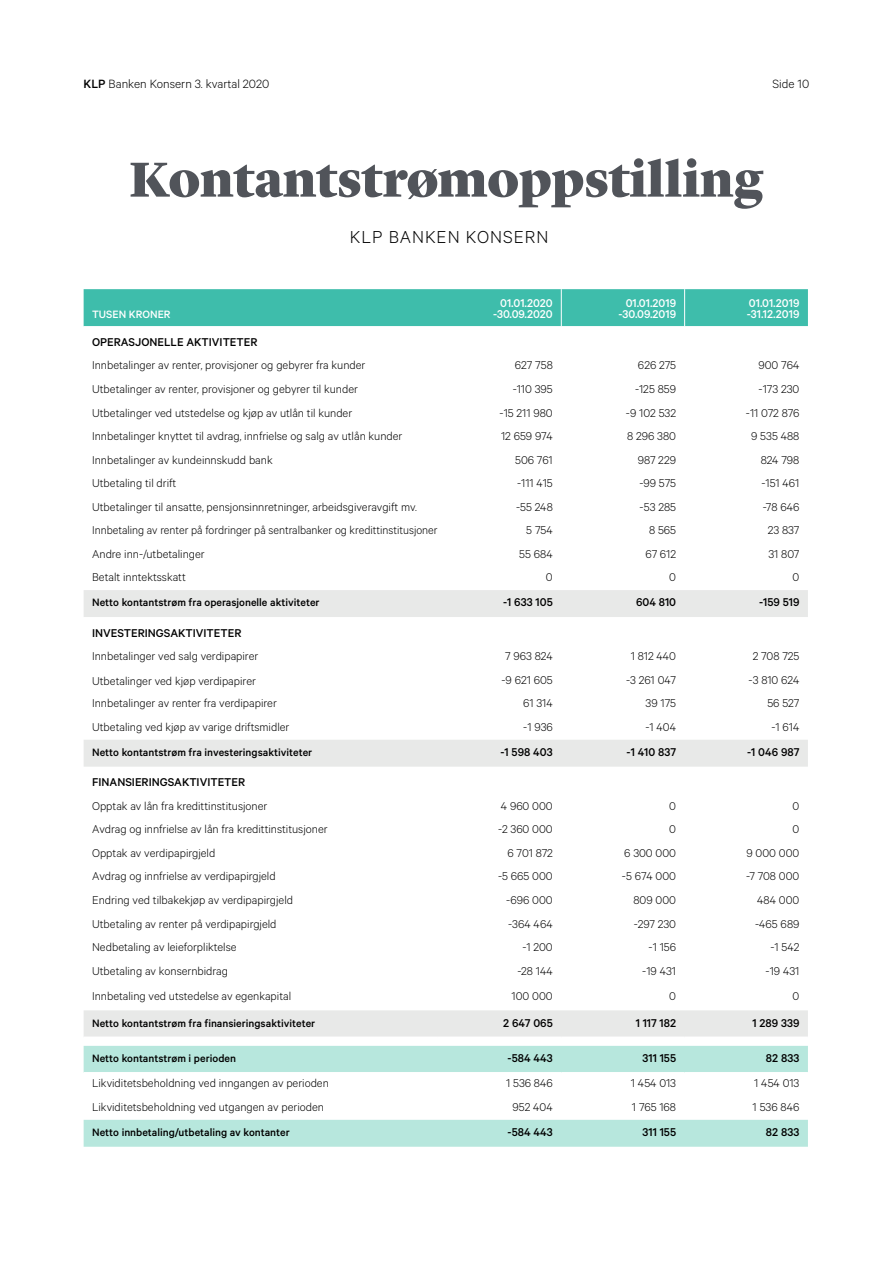
<style>
.page{position:relative;width:893px;height:1263px;background:#fff}
.page>*{position:absolute;margin:0;border:0;box-sizing:border-box;transform-origin:0 0}
.t1{font:900 51px "Lyon Display";color:#51545a}
.t2{font:300 19.5px "Calibre";letter-spacing:.05em;color:#000}
.t3{font:300 13.5px "Calibre";color:#000}
.t4{font:300 12.75px "Calibre";color:#000}
.t5{font:500 12.75px "Calibre";color:#000}
.t6{font:500 12.75px/10.5px "Calibre";color:#fff;text-align:center}
.t7{font:500 12px "Calibre";color:#000}
.t8{font:500 12px "Calibre";color:#fff}
.s1{font-weight:500}
</style>
<div class="page">
<div style="left:84px;top:289px;width:724px;height:37px;background:#3ebdab"></div>
<svg style="left:84px;top:590px;width:724px;height:446px"></svg>
<svg style="left:84px;top:1046px;width:724px;height:101px;fill:#b7e7dd"></svg>
<hr style="left:684px;top:289px;width:1px;height:37px;background:#fff">
<hr style="left:84px;top:1072px;width:354px;height:1px;background:#fff">
<hr style="left:438px;top:1072px;width:123px;height:1px;background:#fff">
<hr style="left:561px;top:1072px;width:124px;height:1px;background:#fff">
<hr style="left:685px;top:1072px;width:123px;height:1px;background:#fff">
<hr style="left:561px;top:289px;width:1px;height:37px;background:#fff">
<p class="t3" style="left:84px;top:76px;width:187px"><span class="s1">KLP</span> Banken Konsern 3. kvartal 2020</p>
<p class="t3" style="left:772px;top:76px;width:38px">Side 10</p>
<h1 class="t1" style="left:130px;top:141px;width:635px">Kontantstrømoppstilling</h1>
<h2 class="t2" style="left:350px;top:226px;width:200px">KLP BANKEN KONSERN</h2>
<p class="t8" style="left:92px;top:307px;width:80px">TUSEN KRONER</p>
<p class="t6" style="left:493px;top:298px;width:61px">01.01.2020 -30.09.2020</p>
<p class="t6" style="left:618px;top:298px;width:59px">01.01.2019 -30.09.2019</p>
<p class="t6" style="left:747px;top:298px;width:54px;text-align:left">01.01.2019 -31.12.2019</p>
<p class="t5" style="left:92px;top:334px;width:167px">OPERASJONELLE AKTIVITETER</p>
<p class="t4" style="left:92px;top:358px;width:275px">Innbetalinger av renter, provisjoner og gebyrer fra kunder</p>
<p class="t4" style="left:515px;top:358px;width:39px">627 758</p>
<p class="t4" style="left:638px;top:358px;width:40px">626 275</p>
<p class="t4" style="left:758px;top:358px;width:42px">900 764</p>
<p class="t4" style="left:92px;top:382px;width:267px">Utbetalinger av renter, provisjoner og gebyrer til kunder</p>
<p class="t4" style="left:513px;top:382px;width:42px">-110 395</p>
<p class="t4" style="left:635px;top:382px;width:43px">-125 859</p>
<p class="t4" style="left:759px;top:382px;width:42px">-173 230</p>
<p class="t4" style="left:92px;top:405px;width:262px">Utbetalinger ved utstedelse og kjøp av utlån til kunder</p>
<p class="t4" style="left:500px;top:405px;width:55px">-15 211 980</p>
<p class="t4" style="left:626px;top:405px;width:52px">-9 102 532</p>
<p class="t4" style="left:746px;top:405px;width:55px">-11 072 876</p>
<p class="t4" style="left:92px;top:429px;width:312px">Innbetalinger knyttet til avdrag, innfrielse og salg av utlån kunder</p>
<p class="t4" style="left:501px;top:429px;width:53px">12 659 974</p>
<p class="t4" style="left:627px;top:429px;width:50px">8 296 380</p>
<p class="t4" style="left:751px;top:429px;width:50px">9 535 488</p>
<p class="t4" style="left:92px;top:452px;width:182px">Innbetalinger av kundeinnskudd bank</p>
<p class="t4" style="left:515px;top:452px;width:39px">506 761</p>
<p class="t4" style="left:638px;top:452px;width:40px">987 229</p>
<p class="t4" style="left:761px;top:452px;width:40px">824 798</p>
<p class="t4" style="left:92px;top:476px;width:86px">Utbetaling til drift</p>
<p class="t4" style="left:517px;top:476px;width:37px">-111 415</p>
<p class="t4" style="left:639px;top:476px;width:38px">-99 575</p>
<p class="t4" style="left:761px;top:476px;width:40px">-151 461</p>
<p class="t4" style="left:92px;top:499px;width:326px">Utbetalinger til ansatte, pensjonsinnretninger, arbeidsgiveravgift mv.</p>
<p class="t4" style="left:516px;top:499px;width:38px">-55 248</p>
<p class="t4" style="left:640px;top:499px;width:38px">-53 285</p>
<p class="t4" style="left:763px;top:499px;width:38px">-78 646</p>
<p class="t4" style="left:92px;top:523px;width:347px">Innbetaling av renter på fordringer på sentralbanker og kredittinstitusjoner</p>
<p class="t4" style="left:526px;top:523px;width:28px">5 754</p>
<p class="t4" style="left:649px;top:523px;width:29px">8 565</p>
<p class="t4" style="left:768px;top:523px;width:33px">23 837</p>
<p class="t4" style="left:92px;top:546px;width:114px">Andre inn-/utbetalinger</p>
<p class="t4" style="left:519px;top:546px;width:35px">55 684</p>
<p class="t4" style="left:645px;top:546px;width:32px">67 612</p>
<p class="t4" style="left:768px;top:546px;width:32px">31 807</p>
<p class="t4" style="left:92px;top:570px;width:95px">Betalt inntektsskatt</p>
<p class="t4" style="left:546px;top:570px;width:8px">0</p>
<p class="t4" style="left:669px;top:570px;width:8px">0</p>
<p class="t4" style="left:793px;top:570px;width:8px">0</p>
<p class="t7" style="left:92px;top:595px;width:229px">Netto kontantstrøm fra operasjonelle aktiviteter</p>
<p class="t5" style="left:503px;top:595px;width:51px">-1 633 105</p>
<p class="t5" style="left:636px;top:595px;width:42px">604 810</p>
<p class="t5" style="left:759px;top:595px;width:42px">-159 519</p>
<p class="t5" style="left:92px;top:625px;width:151px">INVESTERINGSAKTIVITETER</p>
<p class="t4" style="left:92px;top:649px;width:168px">Innbetalinger ved salg verdipapirer</p>
<p class="t4" style="left:505px;top:649px;width:49px">7 963 824</p>
<p class="t4" style="left:631px;top:649px;width:47px">1 812 440</p>
<p class="t4" style="left:753px;top:649px;width:48px">2 708 725</p>
<p class="t4" style="left:92px;top:673px;width:165px">Utbetalinger ved kjøp verdipapirer</p>
<p class="t4" style="left:501px;top:672px;width:53px">-9 621 605</p>
<p class="t4" style="left:626px;top:672px;width:52px">-3 261 047</p>
<p class="t4" style="left:749px;top:672px;width:52px">-3 810 624</p>
<p class="t4" style="left:92px;top:696px;width:186px">Innbetalinger av renter fra verdipapirer</p>
<p class="t4" style="left:523px;top:696px;width:31px">61 314</p>
<p class="t4" style="left:646px;top:696px;width:32px">39 175</p>
<p class="t4" style="left:767px;top:696px;width:33px">56 527</p>
<p class="t4" style="left:92px;top:719px;width:199px">Utbetaling ved kjøp av varige driftsmidler</p>
<p class="t4" style="left:523px;top:719px;width:31px">-1 936</p>
<p class="t4" style="left:645px;top:719px;width:32px">-1 404</p>
<p class="t4" style="left:771px;top:719px;width:29px">-1 614</p>
<p class="t7" style="left:92px;top:745px;width:222px">Netto kontantstrøm fra investeringsaktiviteter</p>
<p class="t5" style="left:501px;top:745px;width:54px">-1 598 403</p>
<p class="t5" style="left:627px;top:745px;width:51px">-1 410 837</p>
<p class="t5" style="left:747px;top:745px;width:54px">-1 046 987</p>
<p class="t5" style="left:92px;top:775px;width:155px">FINANSIERINGSAKTIVITETER</p>
<p class="t4" style="left:92px;top:798px;width:177px">Opptak av lån fra kredittinstitusjoner</p>
<p class="t4" style="left:501px;top:798px;width:53px">4 960 000</p>
<p class="t4" style="left:669px;top:798px;width:8px">0</p>
<p class="t4" style="left:793px;top:798px;width:8px">0</p>
<p class="t4" style="left:92px;top:822px;width:237px">Avdrag og innfrielse av lån fra kredittinstitusjoner</p>
<p class="t4" style="left:498px;top:822px;width:56px">-2 360 000</p>
<p class="t4" style="left:669px;top:822px;width:8px">0</p>
<p class="t4" style="left:793px;top:822px;width:8px">0</p>
<p class="t4" style="left:92px;top:845px;width:125px">Opptak av verdipapirgjeld</p>
<p class="t4" style="left:507px;top:845px;width:47px">6 701 872</p>
<p class="t4" style="left:624px;top:845px;width:53px">6 300 000</p>
<p class="t4" style="left:746px;top:845px;width:54px">9 000 000</p>
<p class="t4" style="left:92px;top:869px;width:185px">Avdrag og innfrielse av verdipapirgjeld</p>
<p class="t4" style="left:498px;top:869px;width:56px">-5 665 000</p>
<p class="t4" style="left:622px;top:869px;width:56px">-5 674 000</p>
<p class="t4" style="left:746px;top:869px;width:55px">-7 708 000</p>
<p class="t4" style="left:92px;top:892px;width:202px">Endring ved tilbakekjøp av verdipapirgjeld</p>
<p class="t4" style="left:506px;top:892px;width:48px">-696 000</p>
<p class="t4" style="left:633px;top:892px;width:44px">809 000</p>
<p class="t4" style="left:757px;top:892px;width:44px">484 000</p>
<p class="t4" style="left:92px;top:916px;width:186px">Utbetaling av renter på verdipapirgjeld</p>
<p class="t4" style="left:508px;top:916px;width:46px">-364 464</p>
<p class="t4" style="left:634px;top:916px;width:44px">-297 230</p>
<p class="t4" style="left:755px;top:916px;width:46px">-465 689</p>
<p class="t4" style="left:92px;top:940px;width:146px">Nedbetaling av leieforpliktelse</p>
<p class="t4" style="left:522px;top:940px;width:32px">-1 200</p>
<p class="t4" style="left:649px;top:940px;width:29px">-1 156</p>
<p class="t4" style="left:770px;top:940px;width:31px">-1 542</p>
<p class="t4" style="left:92px;top:963px;width:137px">Utbetaling av konsernbidrag</p>
<p class="t4" style="left:517px;top:963px;width:37px">-28 144</p>
<p class="t4" style="left:642px;top:963px;width:35px">-19 431</p>
<p class="t4" style="left:766px;top:963px;width:35px">-19 431</p>
<p class="t4" style="left:92px;top:988px;width:201px">Innbetaling ved utstedelse av egenkapital</p>
<p class="t4" style="left:512px;top:988px;width:43px">100 000</p>
<p class="t4" style="left:669px;top:988px;width:8px">0</p>
<p class="t4" style="left:793px;top:988px;width:8px">0</p>
<p class="t7" style="left:92px;top:1016px;width:225px">Netto kontantstrøm fra finansieringsaktiviteter</p>
<p class="t5" style="left:503px;top:1015px;width:51px">2 647 065</p>
<p class="t5" style="left:636px;top:1015px;width:42px">1 117 182</p>
<p class="t5" style="left:753px;top:1015px;width:48px">1 289 339</p>
<p class="t7" style="left:92px;top:1051px;width:145px">Netto kontantstrøm i perioden</p>
<p class="t5" style="left:508px;top:1051px;width:47px">-584 443</p>
<p class="t5" style="left:643px;top:1051px;width:35px">311 155</p>
<p class="t5" style="left:766px;top:1051px;width:35px">82 833</p>
<p class="t4" style="left:92px;top:1076px;width:238px">Likviditetsbeholdning ved inngangen av perioden</p>
<p class="t4" style="left:506px;top:1076px;width:48px">1 536 846</p>
<p class="t4" style="left:631px;top:1076px;width:47px">1 454 013</p>
<p class="t4" style="left:754px;top:1076px;width:47px">1 454 013</p>
<p class="t4" style="left:92px;top:1099px;width:233px">Likviditetsbeholdning ved utgangen av perioden</p>
<p class="t4" style="left:512px;top:1099px;width:42px">952 404</p>
<p class="t4" style="left:632px;top:1099px;width:46px">1 765 168</p>
<p class="t4" style="left:753px;top:1099px;width:48px">1 536 846</p>
<p class="t7" style="left:92px;top:1125px;width:199px">Netto innbetaling/utbetaling av kontanter</p>
<p class="t5" style="left:508px;top:1125px;width:47px">-584 443</p>
<p class="t5" style="left:643px;top:1125px;width:35px">311 155</p>
<p class="t5" style="left:766px;top:1125px;width:35px">82 833</p>
</div>
